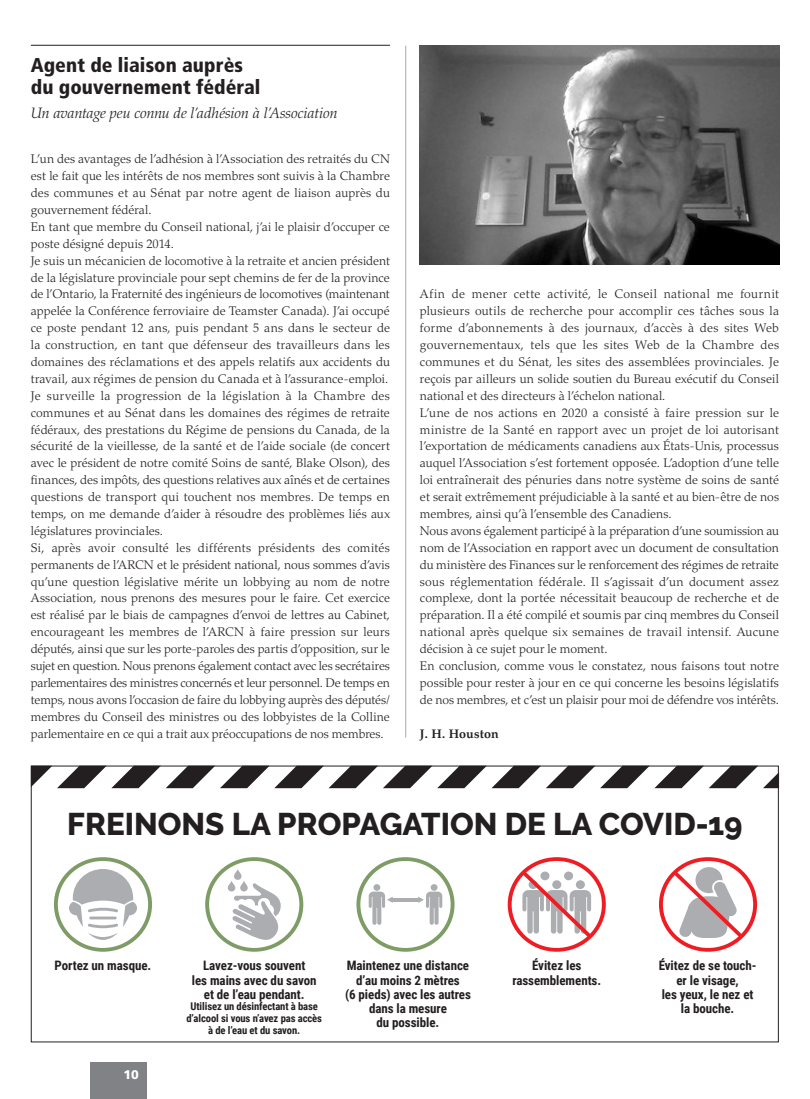
<style>
.page{position:relative;width:810px;height:1099px;background:#fff}
.page>*{position:absolute;margin:0;border:0;box-sizing:border-box;transform-origin:0 0}
.t1{font:800 31.25px "Raleway";color:#231f20}
.Heading_Rule_above{font:900 condensed 20px/21.9px "Frutiger LT Std";letter-spacing:.005em;color:#231f20}
.Heading_Rule_above-2{font:italic 300 15px "Palatino LT Std";color:#231f20}
.t2{font:700 13px/14.2px "Roboto Condensed";letter-spacing:-.005em;color:#231f20;text-align:center}
.Regular_Text{font:300 12.5px/16.9px "Palatino LT Std";letter-spacing:.005em;color:#231f20;text-align:justify}
.Regular_Text-2{font:700 12.5px "Palatino LT Std";letter-spacing:.01em;color:#231f20}
.t3{font:900 12.5px "Frutiger LT Std";color:#fff}
.t4{font:700 10.62px/11.6px "Roboto Condensed";letter-spacing:-.01em;color:#231f20;text-align:center}
</style>
<div class="page">
<div style="left:90px;top:1061px;width:57px;height:37px;background:#808285"></div>
<svg style="left:31px;top:765px;width:748px;height:22px"></svg>
<svg style="left:54px;top:857px;width:98px;height:94px"></svg>
<svg style="left:205px;top:857px;width:98px;height:94px"></svg>
<svg style="left:356px;top:857px;width:99px;height:94px"></svg>
<svg style="left:508px;top:857px;width:98px;height:94px"></svg>
<svg style="left:659px;top:857px;width:98px;height:94px"></svg>
<hr style="left:31px;top:45px;width:359px;height:1px;background:#231f20">
<img style="left:419px;top:45px;width:360px;height:219px">
<hr style="left:405px;top:46px;width:1px;height:691px;background:#a8a9ad">
<p class="Heading_Rule_above" style="left:31px;top:54px;width:231px">Agent de liaison auprès du gouvernement fédéral</p>
<p class="Heading_Rule_above-2" style="left:31px;top:104px;width:308px">Un avantage peu connu de l’adhésion à l’Association</p>
<p class="Regular_Text" style="left:31px;top:151px;width:361px">L’un des avantages de l’adhésion à l’Association des retraités du CN est le fait que les intérêts de nos membres sont suivis à la Chambre des communes et au Sénat par notre agent de liaison auprès du gouvernement fédéral.</p>
<p class="Regular_Text" style="left:31px;top:218px;width:361px">En tant que membre du Conseil national, j’ai le plaisir d’occuper ce poste désigné depuis 2014.</p>
<p class="Regular_Text" style="left:31px;top:252px;width:361px">Je suis un mécanicien de locomotive à la retraite et ancien président de la législature provinciale pour sept chemins de fer de la province de l’Ontario, la Fraternité des ingénieurs de locomotives (maintenant appelée la Conférence ferroviaire de Teamster Canada). J’ai occupé ce poste pendant 12 ans, puis pendant 5 ans dans le secteur de la construction, en tant que défenseur des travailleurs dans les domaines des réclamations et des appels relatifs aux accidents du travail, aux régimes de pension du Canada et à l’assurance-emploi.</p>
<p class="Regular_Text" style="left:31px;top:387px;width:361px">Je surveille la progression de la législation à la Chambre des communes et au Sénat dans les domaines des régimes de retraite fédéraux, des prestations du Régime de pensions du Canada, de la sécurité de la vieillesse, de la santé et de l’aide sociale (de concert avec le président de notre comité Soins de santé, Blake Olson), des finances, des impôts, des questions relatives aux aînés et de certaines questions de transport qui touchent nos membres. De temps en temps, on me demande d’aider à résoudre des problèmes liés aux législatures provinciales.</p>
<p class="Regular_Text" style="left:31px;top:539px;width:361px">Si, après avoir consulté les différents présidents des comités permanents de l’ARCN et le président national, nous sommes d’avis qu’une question législative mérite un lobbying au nom de notre Association, nous prenons des mesures pour le faire. Cet exercice est réalisé par le biais de campagnes d’envoi de lettres au Cabinet, encourageant les membres de l’ARCN à faire pression sur leurs députés, ainsi que sur les porte-paroles des partis d’opposition, sur le sujet en question. Nous prenons également contact avec les secrétaires parlementaires des ministres concernés et leur personnel. De temps en temps, nous avons l’occasion de faire du lobbying auprès des députés/ membres du Conseil des ministres ou des lobbyistes de la Colline parlementaire en ce qui a trait aux préoccupations de nos membres.</p>
<p class="Regular_Text" style="left:420px;top:286px;width:361px">Afin de mener cette activité, le Conseil national me fournit plusieurs outils de recherche pour accomplir ces tâches sous la forme d’abonnements à des journaux, d’accès à des sites Web gouvernementaux, tels que les sites Web de la Chambre des communes et du Sénat, les sites des assemblées provinciales. Je reçois par ailleurs un solide soutien du Bureau exécutif du Conseil national et des directeurs à l’échelon national.</p>
<p class="Regular_Text" style="left:420px;top:404px;width:361px">L’une de nos actions en 2020 a consisté à faire pression sur le ministre de la Santé en rapport avec un projet de loi autorisant l’exportation de médicaments canadiens aux États-Unis, processus auquel l’Association s’est fortement opposée. L’adoption d’une telle loi entraînerait des pénuries dans notre système de soins de santé et serait extrêmement préjudiciable à la santé et au bien-être de nos membres, ainsi qu’à l’ensemble des Canadiens.</p>
<p class="Regular_Text" style="left:420px;top:522px;width:361px">Nous avons également participé à la préparation d’une soumission au nom de l’Association en rapport avec un document de consultation du ministère des Finances sur le renforcement des régimes de retraite sous réglementation fédérale. Il s’agissait d’un document assez complexe, dont la portée nécessitait beaucoup de recherche et de préparation. Il a été compilé et soumis par cinq membres du Conseil national après quelque six semaines de travail intensif. Aucune décision à ce sujet pour le moment.</p>
<p class="Regular_Text" style="left:420px;top:657px;width:361px">En conclusion, comme vous le constatez, nous faisons tout notre possible pour rester à jour en ce qui concerne les besoins législatifs de nos membres, et c’est un plaisir pour moi de défendre vos intérêts.</p>
<p class="Regular_Text-2" style="left:420px;top:725px;width:80px">J. H. Houston</p>
<p class="t1" style="left:67px;top:805px;width:677px">FREINONS LA PROPAGATION DE LA COVID-19</p>
<p class="t2" style="left:55px;top:957px;width:98px">Portez un masque.</p>
<p class="t3" style="left:123px;top:1066px;width:17px">10</p>
<p class="t2" style="left:192px;top:957px;width:126px">Lavez-vous souvent<br>les mains avec du savon et de l’eau pendant.</p>
<p class="t4" style="left:186px;top:1000px;width:137px">Utilisez un désinfectant à base d’alcool si vous n’avez pas accès à de l’eau et du savon.</p>
<p class="t2" style="left:345px;top:957px;width:127px">Maintenez une distance d’au moins 2 mètres<br>(6 pieds) avec les autres dans la mesure<br>du possible.</p>
<p class="t2" style="left:512px;top:957px;width:90px">Évitez les rassemblements.</p>
<p class="t2" style="left:659px;top:957px;width:99px">Évitez de se touch&shy;er le visage,<br>les yeux, le nez et la bouche.</p>
</div>
